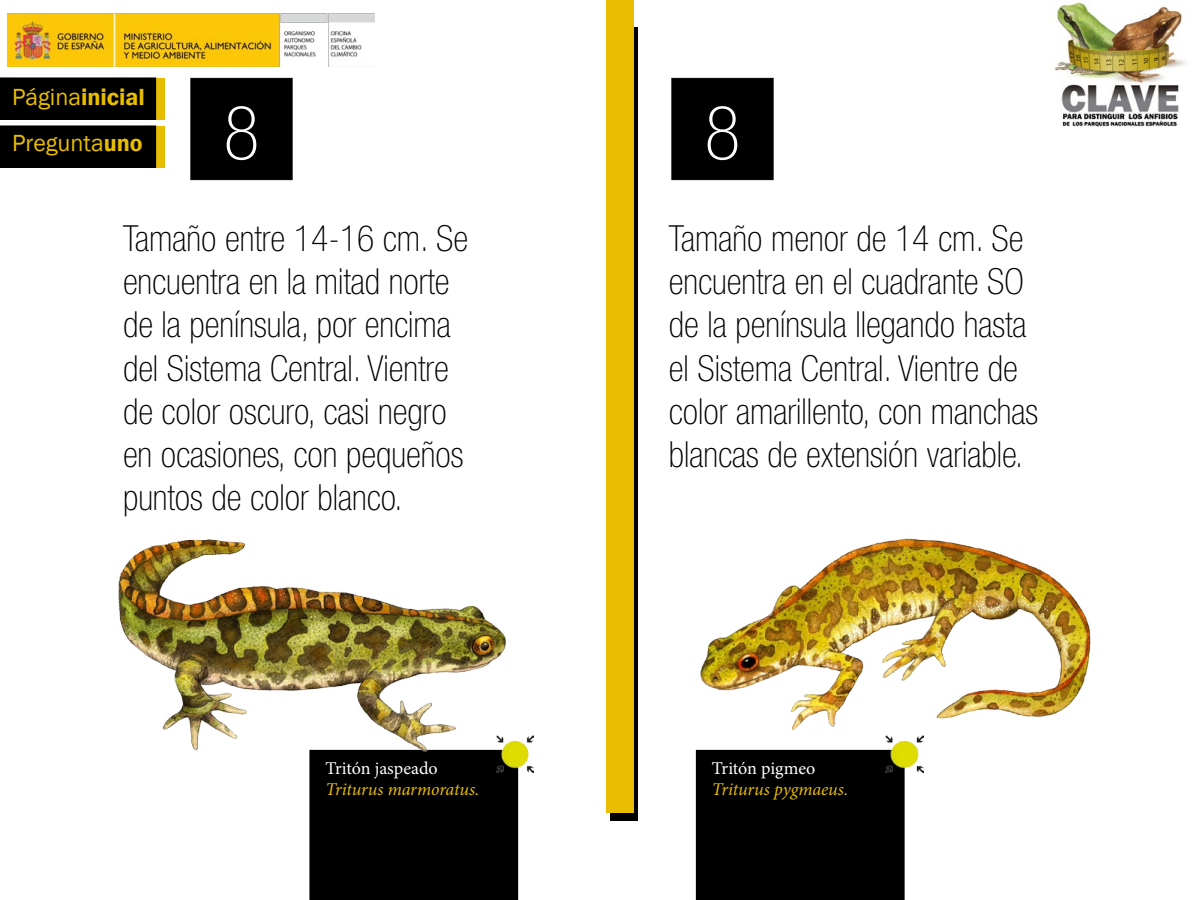
<style>
.page{position:relative;width:1200px;height:900px;background:#fff}
.page>*{position:absolute;margin:0;border:0;box-sizing:border-box;transform-origin:0 0}
.t1{font:100 condensed 75px "Helvetica Neue";color:#fff}
.t2{font:100 condensed 36px/43.2px "Helvetica Neue";color:#000}
.t3{font:24px/45.2px "Franklin Gothic";color:#e8bd00}
.t4{font:italic 18px "Minion Pro";letter-spacing:-.005em;color:#e8bd00}
.t5{font:18px "Minion Pro";letter-spacing:-.005em;color:#fff}
.s1{font-weight:600}
</style>
<div class="page">
<div style="left:610px;top:27px;width:28px;height:793px;background:#000"></div>
<div style="left:0;top:78px;width:164px;height:41px;background:#e8bd00"></div>
<div style="left:0;top:78px;width:156px;height:42px;background:#000"></div>
<div style="left:0;top:126px;width:164px;height:41px;background:#e8bd00"></div>
<div style="left:0;top:126px;width:156px;height:42px;background:#000"></div>
<div style="left:606px;top:0;width:28px;height:813px;background:#e8bd00"></div>
<img style="left:1054px;top:2px;width:132px;height:125px">
<img style="left:8px;top:14px;width:367px;height:53px">
<div style="left:190px;top:78px;width:102px;height:102px;background:#000;border:1px solid #000"></div>
<div style="left:672px;top:78px;width:102px;height:102px;background:#000;border:1px solid #000"></div>
<div style="left:310px;top:767px;width:208px;height:133px;background:#000"></div>
<div style="left:696px;top:750px;width:208px;height:150px;background:#000"></div>
<img style="left:118px;top:539px;width:388px;height:228px">
<img style="left:700px;top:538px;width:391px;height:204px">
<img style="left:496px;top:735px;width:38px;height:38px">
<img style="left:886px;top:735px;width:37px;height:38px">
<p class="t3" style="left:12px;top:75px;width:135px">Página<span class="s1">inicial<br></span>Pregunta<span class="s1">uno</span></p>
<h1 class="t1" style="left:224px;top:91px;width:37px">8</h1>
<h1 class="t1" style="left:704px;top:91px;width:37px">8</h1>
<p class="t2" style="left:123px;top:216px;width:347px">Tamaño entre 14-16 cm. Se encuentra en la mitad norte de la península, por encima del Sistema Central. Vientre de color oscuro, casi negro en ocasiones, con pequeños puntos de color blanco.</p>
<p class="t2" style="left:669px;top:216px;width:371px">Tamaño menor de 14 cm. Se encuentra en el cuadrante SO de la península llegando hasta el Sistema Central. Vientre de color amarillento, con manchas blancas de extensión variable.</p>
<p class="t5" style="left:326px;top:756px;width:114px">Tritón jaspeado</p>
<p class="t4" style="left:326px;top:777px;width:155px">Triturus marmoratus.</p>
<p class="t5" style="left:712px;top:756px;width:105px">Tritón pigmeo</p>
<p class="t4" style="left:712px;top:777px;width:138px">Triturus pygmaeus.</p>
</div>
